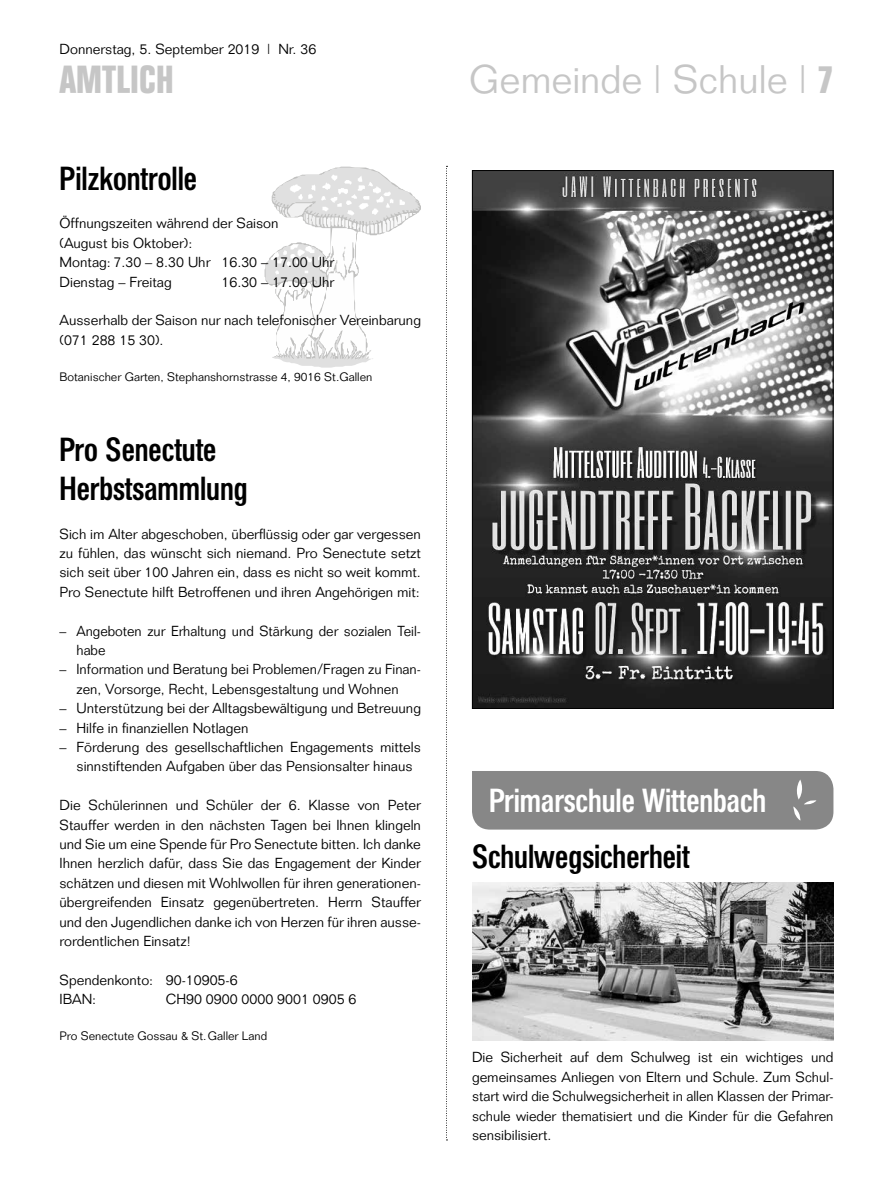
<style>
.page{position:relative;width:893px;height:1191px;background:#fff}
.page>*{position:absolute;margin:0;border:0;box-sizing:border-box;transform-origin:0 0}
.t1{font:300 39px "Folio";color:#c6c6c6}
.t2{font:700 39px "Folio Condensed BQ";letter-spacing:.015em;color:#c6c6c6}
.t3{font:500 33px/38.8px "Folio Condensed BQ";color:#000}
.t4{font:500 33px "Folio Condensed BQ";color:#fff}
.t5{font:300 14.25px/19.4px "Folio";color:#000}
.t6{font:300 12px "Folio";color:#000}
.s1{font-family:"Folio Condensed BQ";font-weight:700}
</style>
<div class="page">
<svg style="left:446px;top:166px;width:1px;height:974px"></svg>
<svg style="left:265px;top:167px;width:156px;height:200px"></svg>
<div style="left:472px;top:771px;width:361px;height:58px;background:#878787"></div>
<img style="left:472px;top:882px;width:361px;height:158px">
<img style="left:474px;top:172px;width:357px;height:535px">
<p class="t5" style="left:60px;top:39px;width:258px">Donnerstag, 5. September 2019 | Nr. 36</p>
<h1 class="t2" style="left:60px;top:58px;width:116px">AMTLICH</h1>
<h2 class="t3" style="left:60px;top:159px;width:139px">Pilzkontrolle</h2>
<p class="t5" style="left:60px;top:214px;width:276px">Öffnungszeiten während der Saison<br>(August bis Oktober):<br>Montag: 7.30 – 8.30 Uhr 16.30 – 17.00 Uhr<br>Dienstag – Freitag</p>
<p class="t5" style="left:222px;top:272px;width:114px">16.30 – 17.00 Uhr</p>
<p class="t5" style="left:60px;top:311px;width:363px">Ausserhalb der Saison nur nach telefonischer Vereinbarung (071 288 15 30).</p>
<p class="t6" style="left:60px;top:369px;width:314px">Botanischer Garten, Stephanshornstrasse 4, 9016 St.Gallen</p>
<h2 class="t3" style="left:60px;top:431px;width:190px">Pro Senectute<br>Herbstsammlung</h2>
<p class="t5" style="left:60px;top:524px;width:363px;text-align:justify">Sich im Alter abgeschoben, überflüssig oder gar vergessen zu fühlen, das wünscht sich niemand. Pro Senectute setzt sich seit über 100 Jahren ein, dass es nicht so weit kommt.<br>Pro Senectute hilft Betroffenen und ihren Angehörigen mit:</p>
<p class="t5" style="left:77px;top:621px;width:346px;text-indent:-17px">– Angeboten zur Erhaltung und Stärkung der sozialen Teil&shy;habe</p>
<p class="t5" style="left:60px;top:660px;width:363px;text-align:center">– Information und Beratung bei Problemen/Fragen zu Finan&shy;zen, Vorsorge, Recht, Lebensgestaltung und Wohnen</p>
<p class="t5" style="left:60px;top:698px;width:363px">– Unterstützung bei der Alltagsbewältigung und Betreuung</p>
<p class="t5" style="left:60px;top:718px;width:190px">– Hilfe in finanziellen Notlagen</p>
<p class="t5" style="left:77px;top:737px;width:346px;text-indent:-17px">– Förderung des gesellschaftlichen Engagements mittels sinnstiftenden Aufgaben über das Pensionsalter hinaus</p>
<p class="t5" style="left:60px;top:795px;width:363px;text-align:justify">Die Schülerinnen und Schüler der 6. Klasse von Peter Stauffer werden in den nächsten Tagen bei Ihnen klingeln und Sie um eine Spende für Pro Senectute bitten. Ich danke Ihnen herzlich dafür, dass Sie das Engagement der Kinder schätzen und diesen mit Wohlwollen für ihren generationen&shy;übergreifenden Einsatz gegenübertreten. Herrn Stauffer und den Jugendlichen danke ich von Herzen für ihren ausse&shy;rordentlichen Einsatz!</p>
<p class="t5" style="left:60px;top:970px;width:180px">Spendenkonto: 90-10905-6<br>IBAN:</p>
<p class="t5" style="left:166px;top:989px;width:192px">CH90 0900 0000 9001 0905 6</p>
<p class="t6" style="left:60px;top:1028px;width:209px">Pro Senectute Gossau &amp; St.Galler Land</p>
<h1 class="t1" style="left:469px;top:56px;width:366px">Gemeinde | Schule | <span class="s1">7</span></h1>
<h2 class="t4" style="left:489px;top:782px;width:279px">Primarschule Wittenbach</h2>
<h2 class="t3" style="left:472px;top:838px;width:219px">Schulwegsicherheit</h2>
<p class="t5" style="left:472px;top:1047px;width:363px;text-align:justify">Die Sicherheit auf dem Schulweg ist ein wichtiges und gemeinsames Anliegen von Eltern und Schule. Zum Schul&shy;start wird die Schulwegsicherheit in allen Klassen der Primar&shy;schule wieder thematisiert und die Kinder für die Gefahren sensibilisiert.</p>
</div>
